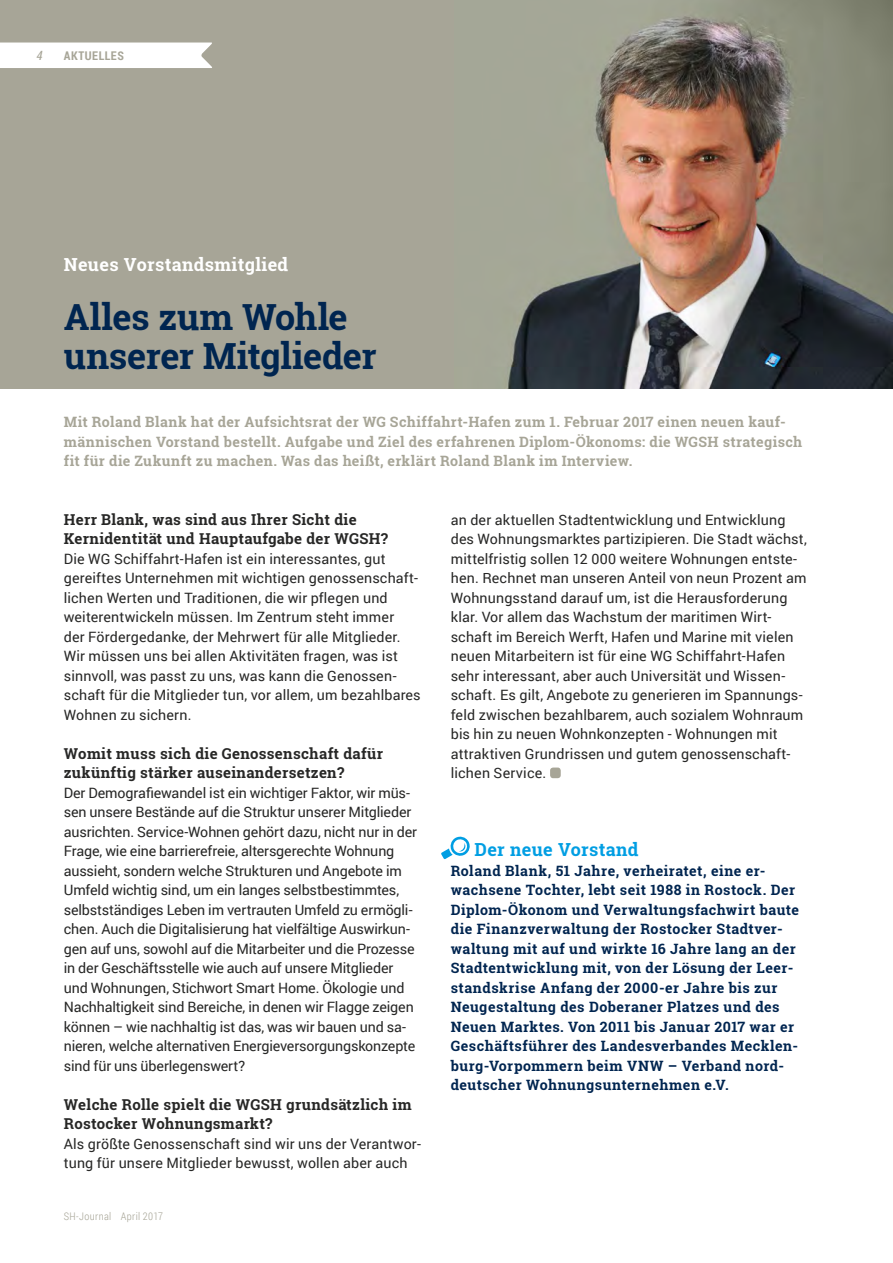
<style>
.page{position:relative;width:893px;height:1263px;background:#fff}
.page>*{position:absolute;margin:0;border:0;box-sizing:border-box;transform-origin:0 0}
.t1{font:700 36px/39px "Roboto Slab";letter-spacing:-.015em;color:#002550}
.t2{font:700 18px "Roboto Slab";letter-spacing:.02em;color:#fff}
.t3{font:700 18px "Roboto Slab";letter-spacing:.02em;color:#009ee3}
.t4{font:700 15px/19.5px "Roboto Slab";letter-spacing:.02em;color:#272726}
.t5{font:14.25px/19.5px "Roboto";letter-spacing:.005em;color:#272726}
.t6{font:700 14.25px/19.5px "Roboto Slab";letter-spacing:.03em;color:#002550}
.t7{font:700 14.25px/19.5px "Roboto Slab";letter-spacing:.025em;color:#a7a597}
.t8{font:italic 12.75px "Roboto Condensed";color:#a7a597}
.t9{font:700 12px "Roboto Condensed";letter-spacing:.045em;color:#a7a597}
.t10{font:300 10.5px "Roboto Condensed";letter-spacing:.035em;color:#a7a597}
</style>
<div class="page">
<div style="left:0;top:0;width:893px;height:388px;background:#a7a597"></div>
<img style="left:508px;top:0;width:385px;height:388px">
<div style="left:550px;top:767px;width:11px;height:11px;background:#a7a597;border-radius:3px"></div>
<svg style="left:441px;top:836px;width:29px;height:23px"></svg>
<div style="left:0;top:43px;width:212px;height:25px;background:#fff"></div>
<p class="t8" style="left:37px;top:46px;width:8px">4</p>
<p class="t9" style="left:64px;top:47px;width:62px">AKTUELLES</p>
<p class="t2" style="left:64px;top:252px;width:226px">Neues Vorstandsmitglied</p>
<h1 class="t1" style="left:64px;top:297px;width:314px">Alles zum Wohle unserer Mitglieder</h1>
<p class="t7" style="left:64px;top:412px;width:740px">Mit Roland Blank hat der Aufsichtsrat der WG Schiffahrt-Hafen zum 1. Februar 2017 einen neuen kauf&shy;männischen Vorstand bestellt. Aufgabe und Ziel des erfahrenen Diplom-Ökonoms: die WGSH strategisch fit für die Zukunft zu machen. Was das heißt, erklärt Roland Blank im Interview.</p>
<p class="t4" style="left:64px;top:509px;width:326px">Herr Blank, was sind aus Ihrer Sicht die<br>Kernidentität und Hauptaufgabe der WGSH?</p>
<p class="t5" style="left:64px;top:548px;width:358px">Die WG Schiffahrt-Hafen ist ein interessantes, gut gereiftes Unternehmen mit wichtigen genossenschaft&shy;lichen Werten und Traditionen, die wir pflegen und weiterentwickeln müssen. Im Zentrum steht immer<br>der Fördergedanke, der Mehrwert für alle Mitglieder.<br>Wir müssen uns bei allen Aktivitäten fragen, was ist sinnvoll, was passt zu uns, was kann die Genossen&shy;schaft für die Mitglieder tun, vor allem, um bezahlbares Wohnen zu sichern.</p>
<p class="t4" style="left:64px;top:743px;width:321px">Womit muss sich die Genossenschaft dafür zukünftig stärker auseinandersetzen?</p>
<p class="t5" style="left:64px;top:782px;width:355px">Der Demografiewandel ist ein wichtiger Faktor, wir müs&shy;sen unsere Bestände auf die Struktur unserer Mitglieder ausrichten. Service-Wohnen gehört dazu, nicht nur in der Frage, wie eine barrierefreie, altersgerechte Wohnung aussieht, sondern welche Strukturen und Angebote im Umfeld wichtig sind, um ein langes selbstbestimmtes, selbstständiges Leben im vertrauten Umfeld zu ermögli&shy;chen. Auch die Digitalisierung hat vielfältige Auswirkun&shy;gen auf uns, sowohl auf die Mitarbeiter und die Prozesse in der Geschäftsstelle wie auch auf unsere Mitglieder und Wohnungen, Stichwort Smart Home. Ökologie und Nachhaltigkeit sind Bereiche, in denen wir Flagge zeigen können – wie nachhaltig ist das, was wir bauen und sa&shy;nieren, welche alternativen Energieversorgungskonzepte sind für uns überlegenswert?</p>
<p class="t4" style="left:64px;top:1094px;width:349px">Welche Rolle spielt die WGSH grundsätzlich im<br>Rostocker Wohnungsmarkt?</p>
<p class="t5" style="left:64px;top:1133px;width:359px">Als größte Genossenschaft sind wir uns der Verantwor&shy;tung für unsere Mitglieder bewusst, wollen aber auch</p>
<p class="t10" style="left:64px;top:1209px;width:101px">SH-Journal April 2017</p>
<p class="t5" style="left:451px;top:509px;width:358px">an der aktuellen Stadtentwicklung und Entwicklung des Wohnungsmarktes partizipieren. Die Stadt wächst, mittelfristig sollen 12 000 weitere Wohnungen entste&shy;hen. Rechnet man unseren Anteil von neun Prozent am Wohnungsstand darauf um, ist die Herausforderung klar. Vor allem das Wachstum der maritimen Wirt&shy;schaft im Bereich Werft, Hafen und Marine mit vielen neuen Mitarbeitern ist für eine WG Schiffahrt-Hafen sehr interessant, aber auch Universität und Wissen&shy;schaft. Es gilt, Angebote zu generieren im Spannungs&shy;feld zwischen bezahlbarem, auch sozialem Wohnraum bis hin zu neuen Wohnkonzepten - Wohnungen mit attraktiven Grundrissen und gutem genossenschaft&shy;lichen Service.</p>
<p class="t3" style="left:475px;top:837px;width:165px">Der neue Vorstand</p>
<p class="t6" style="left:451px;top:861px;width:350px">Roland Blank, 51 Jahre, verheiratet, eine er&shy;wachsene Tochter, lebt seit 1988 in Rostock. Der Diplom-Ökonom und Verwaltungsfachwirt baute die Finanzverwaltung der Rostocker Stadtver&shy;waltung mit auf und wirkte 16 Jahre lang an der Stadtentwicklung mit, von der Lösung der Leer&shy;standskrise Anfang der 2000-er Jahre bis zur Neugestaltung des Doberaner Platzes und des Neuen Marktes. Von 2011 bis Januar 2017 war er Geschäftsführer des Landesverbandes Mecklen&shy;burg-Vorpommern beim VNW – Verband nord&shy;deutscher Wohnungsunternehmen e.V.</p>
</div>
